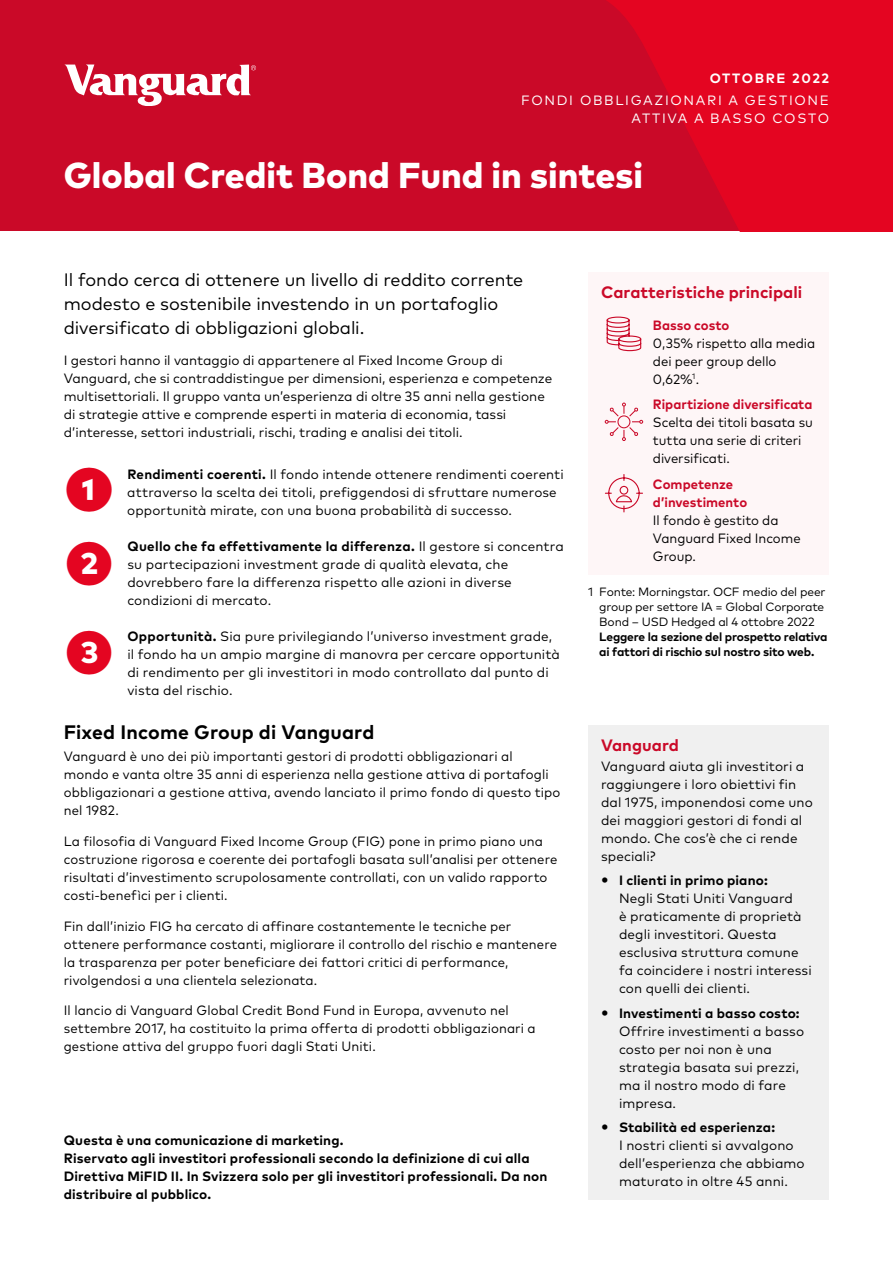
<style>
.page{position:relative;width:893px;height:1263px;background:#fff}
.page>*{position:absolute;margin:0;border:0;box-sizing:border-box;transform-origin:0 0}
.t1{font:700 49.5px "Mark Pro";color:#e40521}
.t2{font:800 49.5px "Mark Pro";color:#e40521}
.t3{font:800 36px "Mark Pro";color:#fff}
.t4{font:700 19.5px "Mark Pro";letter-spacing:.01em;color:#000}
.t5{font:18px/24px "Mark Pro";letter-spacing:-.005em;color:#000}
.t6{font:700 16.5px "Mark Pro";color:#ca0928}
.t7{font:13.5px/18px "Mark Pro";letter-spacing:.005em;color:#000}
.t8{font:700 13.5px/18px "Mark Pro";letter-spacing:.01em;color:#000}
.t9{font:700 13.5px/18px "Mark Pro";color:#ca0928}
.t10{font:13.5px/18px "Mark Pro";letter-spacing:.125em;color:#fff;text-align:right}
.t11{font:700 13.5px "Mark Pro";letter-spacing:.12em;color:#fff}
.t12{font:12px/15px "Mark Pro";letter-spacing:-.015em;color:#000;text-align:justify}
.t13{font:700 12px/15px "Mark Pro";letter-spacing:-.015em;color:#000}
.s1{font-weight:700}
</style>
<div class="page">
<div style="left:0;top:0;width:893px;height:231px;background:#ca0928"></div>
<svg style="left:606px;top:0;width:287px;height:231px;fill:#e40521"></svg>
<svg style="left:65px;top:65px;width:191px;height:41px"></svg>
<div style="left:588px;top:725px;width:241px;height:474px;background:#f0f0f0"></div>
<div style="left:588px;top:272px;width:241px;height:302px;background:#fef6f7"></div>
<svg style="left:606px;top:316px;width:36px;height:36px"></svg>
<svg style="left:605px;top:403px;width:38px;height:38px"></svg>
<svg style="left:605px;top:474px;width:38px;height:39px"></svg>
<p class="t11" style="left:710px;top:67px;width:121px">OTTOBRE 2022</p>
<p class="t10" style="left:521px;top:90px;width:310px">FONDI OBBLIGAZIONARI A GESTIONE<br>ATTIVA A BASSO COSTO</p>
<h2 class="t3" style="left:64px;top:148px;width:581px">Global Credit Bond Fund in sintesi</h2>
<h3 class="t5" style="left:64px;top:266px;width:461px">Il fondo cerca di ottenere un livello di reddito corrente modesto e sostenibile investendo in un portafoglio diversificato di obbligazioni globali.</h3>
<p class="t7" style="left:64px;top:350px;width:490px">I gestori hanno il vantaggio di appartenere al Fixed Income Group di Vanguard, che si contraddistingue per dimensioni, esperienza e competenze multisettoriali. Il gruppo vanta un’esperienza di oltre 35 anni nella gestione di strategie attive e comprende esperti in materia di economia, tassi d’interesse, settori industriali, rischi, trading e analisi dei titoli.</p>
<h1 class="t2" style="left:64px;top:452px;width:52px">❶</h1>
<p class="t7" style="left:127px;top:464px;width:438px"><span class="s1">Rendimenti coerenti.</span> Il fondo intende ottenere rendimenti coerenti attraverso la scelta dei titoli, prefiggendosi di sfruttare numerose opportunità mirate, con una buona probabilità di successo.</p>
<h1 class="t1" style="left:64px;top:526px;width:52px">➋</h1>
<p class="t7" style="left:127px;top:536px;width:438px"><span class="s1">Quello che fa effettivamente la differenza.</span> Il gestore si concentra su partecipazioni investment grade di qualità elevata, che dovrebbero fare la differenza rispetto alle azioni in diverse condizioni di mercato.</p>
<h1 class="t1" style="left:64px;top:615px;width:52px">➌</h1>
<p class="t7" style="left:127px;top:626px;width:434px"><span class="s1">Opportunità.</span> Sia pure privilegiando l’universo investment grade, il fondo ha un ampio margine di manovra per cercare opportunità di rendimento per gli investitori in modo controllato dal punto di vista del rischio.</p>
<h3 class="t4" style="left:64px;top:717px;width:312px">Fixed Income Group di Vanguard</h3>
<p class="t7" style="left:64px;top:746px;width:498px">Vanguard è uno dei più importanti gestori di prodotti obbligazionari al mondo e vanta oltre 35 anni di esperienza nella gestione attiva di portafogli obbligazionari a gestione attiva, avendo lanciato il primo fondo di questo tipo nel 1982.</p>
<p class="t7" style="left:64px;top:831px;width:495px">La filosofia di Vanguard Fixed Income Group (FIG) pone in primo piano una costruzione rigorosa e coerente dei portafogli basata sull’analisi per ottenere risultati d’investimento scrupolosamente controllati, con un valido rapporto costi-benefìci per i clienti.</p>
<p class="t7" style="left:64px;top:916px;width:495px">Fin dall’inizio FIG ha cercato di affinare costantemente le tecniche per ottenere performance costanti, migliorare il controllo del rischio e mantenere la trasparenza per poter beneficiare dei fattori critici di performance, rivolgendosi a una clientela selezionata.</p>
<p class="t7" style="left:64px;top:1000px;width:473px">Il lancio di Vanguard Global Credit Bond Fund in Europa, avvenuto nel settembre 2017, ha costituito la prima offerta di prodotti obbligazionari a gestione attiva del gruppo fuori dagli Stati Uniti.</p>
<p class="t8" style="left:64px;top:1130px;width:485px">Questa è una comunicazione di marketing.<br>Riservato agli investitori professionali secondo la definizione di cui alla Direttiva MiFID II. In Svizzera solo per gli investitori professionali. Da non distribuire al pubblico.</p>
<p class="t6" style="left:601px;top:279px;width:203px">Caratteristiche principali</p>
<p class="t9" style="left:653px;top:315px;width:78px">Basso costo</p>
<p class="t7" style="left:653px;top:333px;width:164px">0,35% rispetto alla media dei peer group dello<br>0,62%<sup>1</sup>.</p>
<p class="t9" style="left:653px;top:394px;width:161px">Ripartizione diversificata</p>
<p class="t7" style="left:653px;top:412px;width:161px">Scelta dei titoli basata su tutta una serie di criteri diversificati.</p>
<p class="t9" style="left:653px;top:474px;width:96px">Competenze d’investimento</p>
<p class="t7" style="left:653px;top:510px;width:149px">Il fondo è gestito da<br>Vanguard Fixed Income<br>Group.</p>
<p class="t12" style="left:599px;top:583px;width:228px;text-indent:-11px">1 Fonte: Morningstar. OCF medio del peer group per settore IA = Global Corporate Bond – USD Hedged al 4 ottobre 2022</p>
<p class="t13" style="left:599px;top:628px;width:230px">Leggere la sezione del prospetto relativa ai fattori di rischio sul nostro sito web.</p>
<p class="t6" style="left:601px;top:732px;width:79px">Vanguard</p>
<p class="t7" style="left:601px;top:756px;width:213px">Vanguard aiuta gli investitori a raggiungere i loro obiettivi fin dal 1975, imponendosi come uno dei maggiori gestori di fondi al mondo. Che cos’è che ci rende speciali?</p>
<p class="t8" style="left:619px;top:870px;width:150px">I clienti in primo piano:</p>
<p class="t7" style="left:619px;top:888px;width:194px">Negli Stati Uniti Vanguard<br>è praticamente di proprietà degli investitori. Questa esclusiva struttura comune fa coincidere i nostri interessi con quelli dei clienti.</p>
<p class="t8" style="left:619px;top:1003px;width:182px">Investimenti a basso costo:</p>
<p class="t7" style="left:619px;top:1021px;width:187px">Offrire investimenti a basso costo per noi non è una strategia basata sui prezzi, ma il nostro modo di fare impresa.</p>
<p class="t8" style="left:619px;top:1117px;width:158px">Stabilità ed esperienza:</p>
<p class="t7" style="left:619px;top:1135px;width:187px">I nostri clienti si avvalgono dell’esperienza che abbiamo maturato in oltre 45 anni.</p>
</div>
